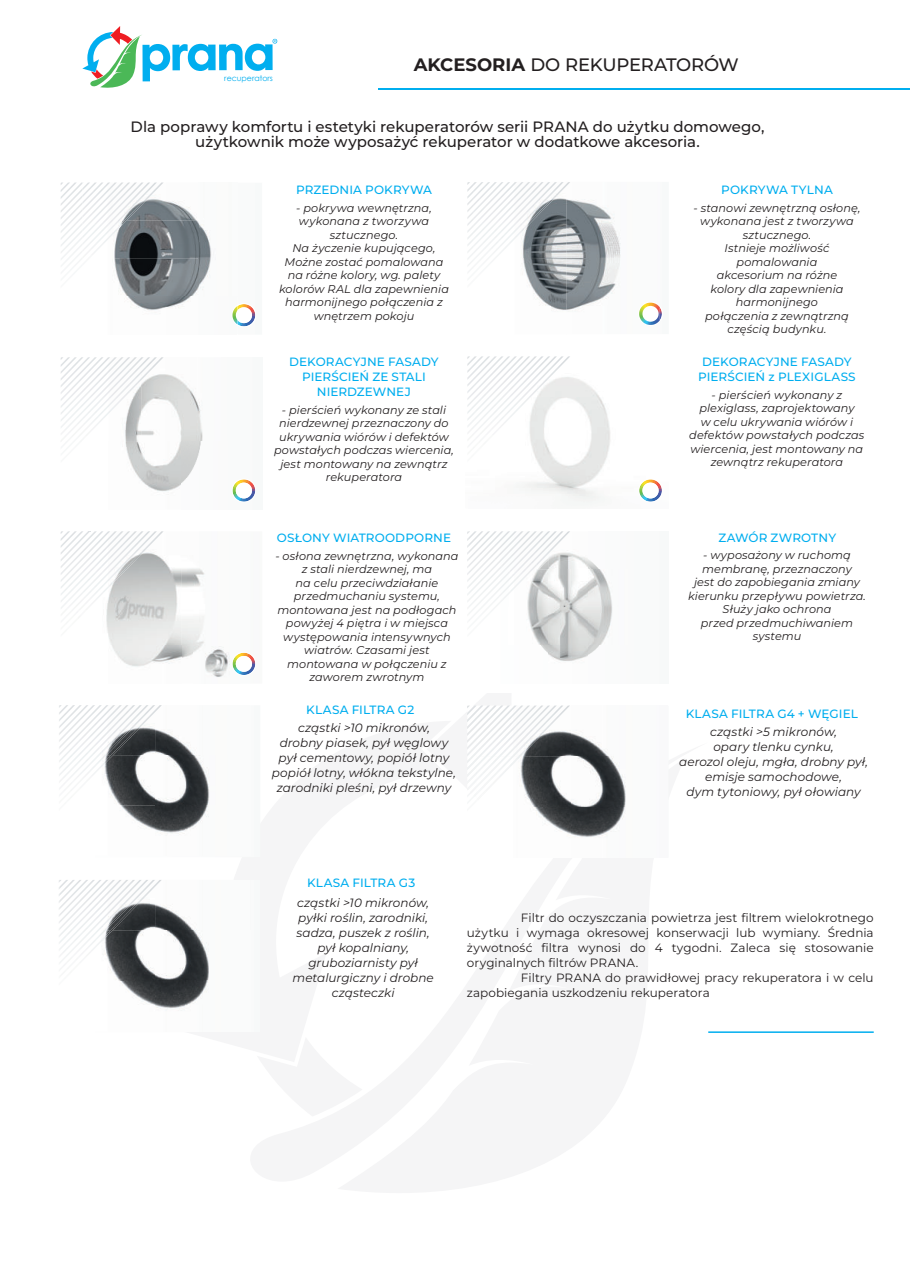
<style>
.page{position:relative;width:910px;height:1280px;background:#fff}
.page>*{position:absolute;margin:0;border:0;box-sizing:border-box;transform-origin:0 0}
.t1{font:500 18px "Montserrat";letter-spacing:-.015em;color:#231f20}
.t2{font:500 15px/15px "Montserrat";color:#231f20;text-align:center}
.t3{font:italic 12px/15px "Montserrat";letter-spacing:.005em;color:#231f20;text-align:center}
.t4{font:12px "Montserrat";letter-spacing:.005em;color:#231f20}
.t5{font:500 12px/15px "Montserrat";letter-spacing:.01em;color:#00aeef;text-align:center}
.t6{font:italic 11.25px/13.5px "Montserrat";letter-spacing:.005em;color:#231f20;text-align:center}
.t7{font:7.8px "Century Gothic";color:#00aeef}
.s1{font-weight:700}
</style>
<div class="page">
<img style="left:522px;top:377px;width:88px;height:120px">
<img style="left:467px;top:356px;width:103px;height:106px">
<img style="left:109px;top:561px;width:96px;height:106px">
<svg style="left:61px;top:357px;width:142px;height:85px"></svg>
<img style="left:125px;top:442px;width:76px;height:50px">
<img style="left:193px;top:640px;width:37px;height:37px">
<img style="left:107px;top:555px;width:57px;height:82px">
<img style="left:106px;top:541px;width:51px;height:89px">
<img style="left:106px;top:541px;width:44px;height:82px">
<img style="left:106px;top:541px;width:38px;height:75px">
<img style="left:61px;top:541px;width:76px;height:69px">
<img style="left:61px;top:541px;width:69px;height:62px">
<img style="left:61px;top:541px;width:63px;height:55px">
<img style="left:61px;top:541px;width:56px;height:48px">
<img style="left:61px;top:541px;width:49px;height:41px">
<img style="left:61px;top:541px;width:43px;height:34px">
<img style="left:61px;top:541px;width:36px;height:27px">
<img style="left:61px;top:541px;width:29px;height:21px">
<img style="left:61px;top:541px;width:23px;height:14px">
<img style="left:61px;top:541px;width:16px;height:7px">
<svg style="left:61px;top:531px;width:102px;height:10px"></svg>
<svg style="left:237px;top:304px;width:19px;height:23px"></svg>
<img style="left:61px;top:182px;width:21px;height:84px">
<img style="left:115px;top:201px;width:97px;height:109px">
<img style="left:232px;top:306px;width:5px;height:18px">
<img style="left:82px;top:182px;width:82px;height:42px">
<img style="left:82px;top:224px;width:41px;height:42px">
<svg style="left:232px;top:479px;width:23px;height:23px"></svg>
<svg style="left:467px;top:182px;width:195px;height:138px"></svg>
<img style="left:473px;top:182px;width:187px;height:138px">
<img style="left:473px;top:182px;width:97px;height:67px">
<img style="left:473px;top:249px;width:33px;height:33px">
<img style="left:638px;top:302px;width:22px;height:18px">
<img style="left:639px;top:303px;width:21px;height:22px">
<svg style="left:639px;top:479px;width:23px;height:23px"></svg>
<svg style="left:232px;top:653px;width:23px;height:22px"></svg>
<hr style="left:708px;top:1031px;width:166px;height:2px;background:#00aeef">
<svg style="left:59px;top:705px;width:151px;height:129px"></svg>
<svg style="left:59px;top:880px;width:150px;height:131px"></svg>
<svg style="left:467px;top:531px;width:159px;height:306px"></svg>
<svg style="left:82px;top:26px;width:195px;height:62px"></svg>
<hr style="left:379px;top:88px;width:531px;height:2px;background:#00aeef">
<p class="t7" style="left:224px;top:76px;width:50px">recuperators</p>
<h1 class="t1" style="left:414px;top:53px;width:327px"><span class="s1">AKCESORIA</span> DO REKUPERATORÓW</h1>
<h2 class="t2" style="left:131px;top:119px;width:635px">Dla poprawy komfortu i estetyki rekuperatorów serii PRANA do użytku domowego, użytkownik może wyposażyć rekuperator w dodatkowe akcesoria.</h2>
<p class="t5" style="left:296px;top:182px;width:137px">PRZEDNIA POKRYWA</p>
<p class="t5" style="left:721px;top:182px;width:113px">POKRYWA TYLNA</p>
<p class="t6" style="left:279px;top:201px;width:171px">- pokrywa wewnętrzna, wykonana z tworzywa sztucznego.<br>Na życzenie kupującego,<br>Możne zostać pomalowana na różne kolory, wg. palety kolorów RAL dla zapewnienia harmonijnego połączenia z wnętrzem pokoju</p>
<p class="t6" style="left:694px;top:201px;width:168px">- stanowi zewnętrzną osłonę, wykonana jest z tworzywa sztucznego.<br>Istnieje możliwość pomalowania<br>akcesorium na różne<br>kolory dla zapewnienia harmonijnego<br>połączenia z zewnątrzną częścią budynku.</p>
<p class="t5" style="left:289px;top:354px;width:151px">DEKORACYJNE FASADY<br>PIERŚCIEŃ ZE STALI<br>NIERDZEWNEJ</p>
<p class="t6" style="left:274px;top:403px;width:181px">- pierścień wykonany ze stali nierdzewnej przeznaczony do ukrywania wiórów i defektów powstałych podczas wiercenia, jest montowany na zewnątrz rekuperatora</p>
<p class="t5" style="left:277px;top:530px;width:176px">OSŁONY WIATROODPORNE</p>
<p class="t6" style="left:275px;top:548px;width:185px">- osłona zewnętrzna, wykonana z stali nierdzewnej, ma<br>na celu przeciwdziałanie przedmuchaniu systemu, montowana jest na podłogach powyżej 4 piętra i w miejsca występowania intensywnych wiatrów. Czasami jest montowana w połączeniu z zaworem zwrotnym</p>
<p class="t5" style="left:698px;top:354px;width:159px">DEKORACYJNE FASADY<br>PIERŚCIEŃ z PLEXIGLASS</p>
<p class="t6" style="left:689px;top:388px;width:177px">- pierścień wykonany z plexiglass, zaprojektowany<br>w celu ukrywania wiórów i defektów powstałych podczas wiercenia, jest montowany na zewnątrz rekuperatora</p>
<p class="t5" style="left:718px;top:530px;width:119px">ZAWÓR ZWROTNY</p>
<p class="t6" style="left:688px;top:548px;width:179px">- wyposażony w ruchomą membranę, przeznaczony<br>jest do zapobiegania zmiany kierunku przepływu powietrza.<br>Służy jako ochrona<br>przed przedmuchiwaniem systemu</p>
<p class="t5" style="left:306px;top:702px;width:110px">KLASA FILTRA G2</p>
<p class="t5" style="left:686px;top:706px;width:174px">KLASA FILTRA G4 + WĘGIEL</p>
<p class="t3" style="left:272px;top:720px;width:186px">cząstki &gt;10 mikronów,<br>drobny piasek, pył węglowy pył cementowy, popiół lotny popiół lotny, włókna tekstylne, zarodniki pleśni, pył drzewny</p>
<p class="t3" style="left:679px;top:723px;width:190px">cząstki &gt;5 mikronów,<br>opary tlenku cynku,<br>aerozol oleju, mgła, drobny pył, emisje samochodowe,<br>dym tytoniowy, pył ołowiany</p>
<p class="t5" style="left:307px;top:875px;width:110px">KLASA FILTRA G3</p>
<p class="t3" style="left:293px;top:895px;width:143px">cząstki &gt;10 mikronów, pyłki roślin, zarodniki, sadza, puszek z roślin, pył kopalniany, gruboziarnisty pył metalurgiczny i drobne cząsteczki</p>
<p class="t4" style="left:521px;top:909px;width:354px">Filtr do oczyszczania powietrza jest filtrem wielokrotnego</p>
<p class="t4" style="left:467px;top:924px;width:408px">użytku i wymaga okresowej konserwacji lub wymiany. Średnia</p>
<p class="t4" style="left:467px;top:939px;width:408px">żywotność filtra wynosi do 4 tygodni. Zaleca się stosowanie</p>
<p class="t4" style="left:467px;top:954px;width:173px">oryginalnych filtrów PRANA.</p>
<p class="t4" style="left:521px;top:969px;width:354px">Filtry PRANA do prawidłowej pracy rekuperatora i w celu</p>
<p class="t4" style="left:467px;top:988px;width:245px">zapobiegania uszkodzeniu rekuperatora</p>
</div>
